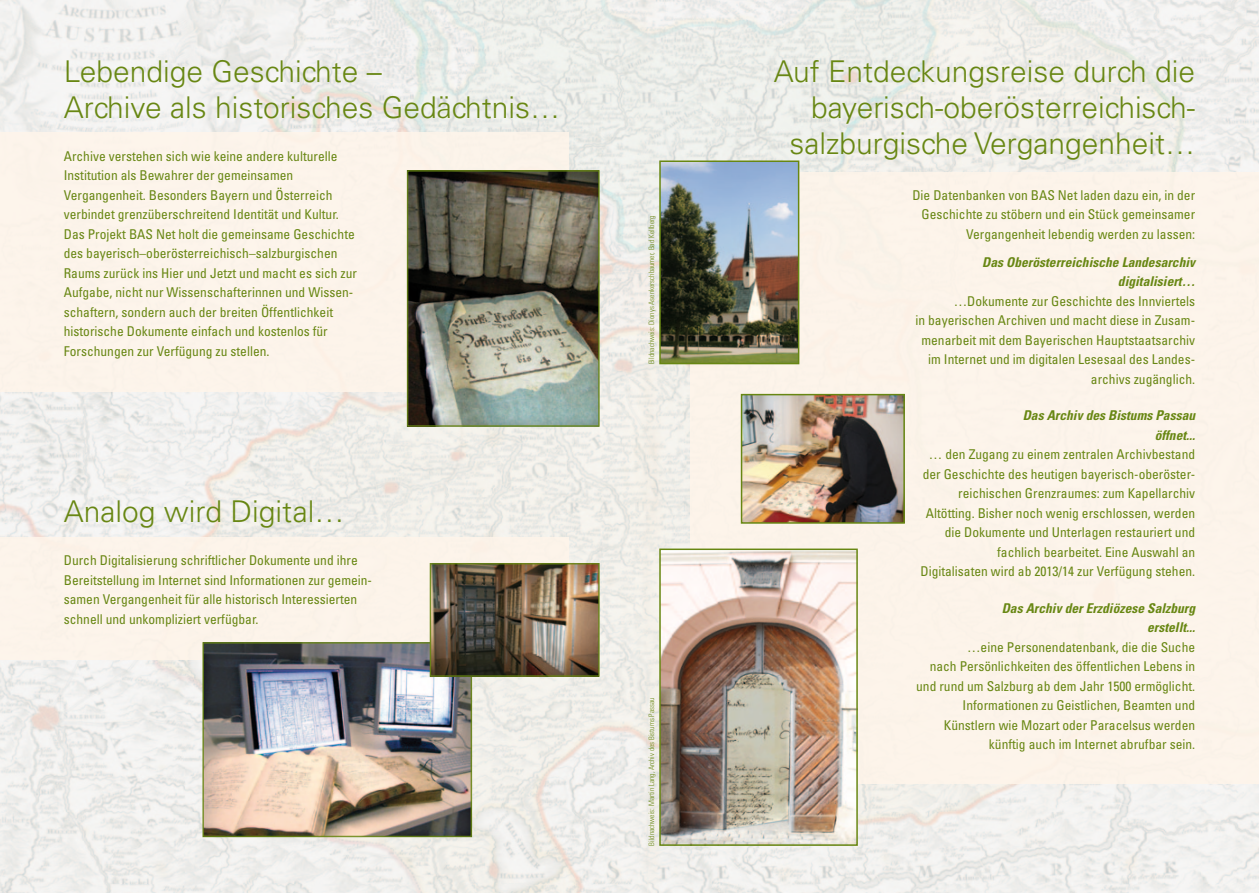
<style>
.page{position:relative;width:1259px;height:893px;background:#fff}
.page>*{position:absolute;margin:0;border:0;box-sizing:border-box;transform-origin:0 0}
.t1{font:300 30px/36px "Univers CE";color:#688713}
.t2{font:condensed 13.5px/19.5px "Univers";color:#688713;text-align:right}
.t3{font:italic 700 condensed 13.5px/19.5px "Univers";color:#688713;text-align:right}
.t4{font:300 condensed 7.5px "Univers";color:#688713}
</style>
<div class="page">
<img style="left:0;top:0;width:1259px;height:893px">
<div style="left:0;top:133px;width:568px;height:259px;background:#fff5ea"></div>
<div style="left:690px;top:172px;width:569px;height:611px;background:#fff5ea"></div>
<div style="left:0;top:538px;width:568px;height:122px;background:#fff5ea"></div>
<img style="left:410px;top:173px;width:187px;height:251px">
<div style="left:407px;top:170px;width:193px;height:257px;border:2px solid #688713"></div>
<img style="left:205px;top:645px;width:264px;height:189px">
<div style="left:202px;top:642px;width:270px;height:195px;border:2px solid #688713"></div>
<img style="left:433px;top:566px;width:164px;height:108px">
<div style="left:430px;top:563px;width:170px;height:114px;border:2px solid #688713"></div>
<img style="left:744px;top:397px;width:158px;height:124px">
<div style="left:741px;top:394px;width:164px;height:130px;border:2px solid #688713"></div>
<img style="left:662px;top:163px;width:134px;height:198px">
<div style="left:659px;top:160px;width:140px;height:204px;border:2px solid #688713"></div>
<img style="left:662px;top:552px;width:193px;height:291px">
<div style="left:659px;top:549px;width:199px;height:297px;border:2px solid #688713"></div>
<h1 class="t1" style="left:64px;top:54px;width:498px">Lebendige Geschichte –<br>Archive als historisches Gedächtnis…</h1>
<p class="t2" style="left:64px;top:146px;width:275px">Archive verstehen sich wie keine andere kulturelle</p>
<p class="t2" style="left:64px;top:165px;width:295px;text-align:left">Institution als Bewahrer der gemeinsamen Vergangenheit. Besonders Bayern und Österreich verbindet grenzüberschreitend Identität und Kultur.<br>Das Projekt BAS Net holt die gemeinsame Geschichte des bayerisch–oberösterreichisch–salzburgischen Raums zurück ins Hier und Jetzt und macht es sich zur Aufgabe, nicht nur Wissenschafterinnen und Wissen&shy;schaftern, sondern auch der breiten Öffentlichkeit historische Dokumente einfach und kostenlos für Forschungen zur Verfügung zu stellen.</p>
<h1 class="t1" style="left:64px;top:494px;width:282px">Analog wird Digital…</h1>
<p class="t2" style="left:64px;top:551px;width:310px;text-align:left">Durch Digitalisierung schriftlicher Dokumente und ihre Bereitstellung im Internet sind Informationen zur gemein&shy;samen Vergangenheit für alle historisch Interessierten schnell und unkompliziert verfügbar.</p>
<p class="t4" style="left:647px;top:364px;width:150px;rotate:-90deg">Bildnachweis: Dionys Asenkerschbaumer, Bad Kellberg</p>
<p class="t4" style="left:647px;top:846px;width:150px;rotate:-90deg">Bildnachweis: Martin Lang, Archiv des Bistums Passau</p>
<h1 class="t1" style="left:774px;top:54px;width:423px;text-align:right">Auf Entdeckungsreise durch die bayerisch-oberösterreichisch-</h1>
<h1 class="t1" style="left:789px;top:126px;width:407px">salzburgische Vergangenheit…</h1>
<p class="t2" style="left:912px;top:185px;width:284px">Die Datenbanken von BAS Net laden dazu ein, in der<br>Geschichte zu stöbern und ein Stück gemeinsamer<br>Vergangenheit lebendig werden zu lassen:</p>
<p class="t3" style="left:982px;top:252px;width:214px">Das Oberösterreichische Landesarchiv digitalisiert…</p>
<p class="t2" style="left:915px;top:291px;width:281px">…Dokumente zur Geschichte des Innviertels<br>in bayerischen Archiven und macht diese in Zusam&shy;menarbeit mit dem Bayerischen Hauptstaatsarchiv im Internet und im digitalen Lesesaal des Landes&shy;archivs zugänglich.</p>
<p class="t3" style="left:1022px;top:406px;width:174px">Das Archiv des Bistums Passau öffnet...</p>
<p class="t2" style="left:920px;top:444px;width:276px">… den Zugang zu einem zentralen Archivbestand der Geschichte des heutigen bayerisch-oberöster&shy;reichischen Grenzraumes: zum Kapellarchiv Altötting. Bisher noch wenig erschlossen, werden die Dokumente und Unterlagen restauriert und fachlich bearbeitet. Eine Auswahl an<br>Digitalisaten wird ab 2013/14 zur Verfügung stehen.</p>
<p class="t3" style="left:1001px;top:598px;width:195px">Das Archiv der Erzdiözese Salzburg erstellt...</p>
<p class="t2" style="left:916px;top:637px;width:280px">…eine Personendatenbank, die die Suche<br>nach Persönlichkeiten des öffentlichen Lebens in und rund um Salzburg ab dem Jahr 1500 ermöglicht.<br>Informationen zu Geistlichen, Beamten und Künstlern wie Mozart oder Paracelsus werden künftig auch im Internet abrufbar sein.</p>
</div>
